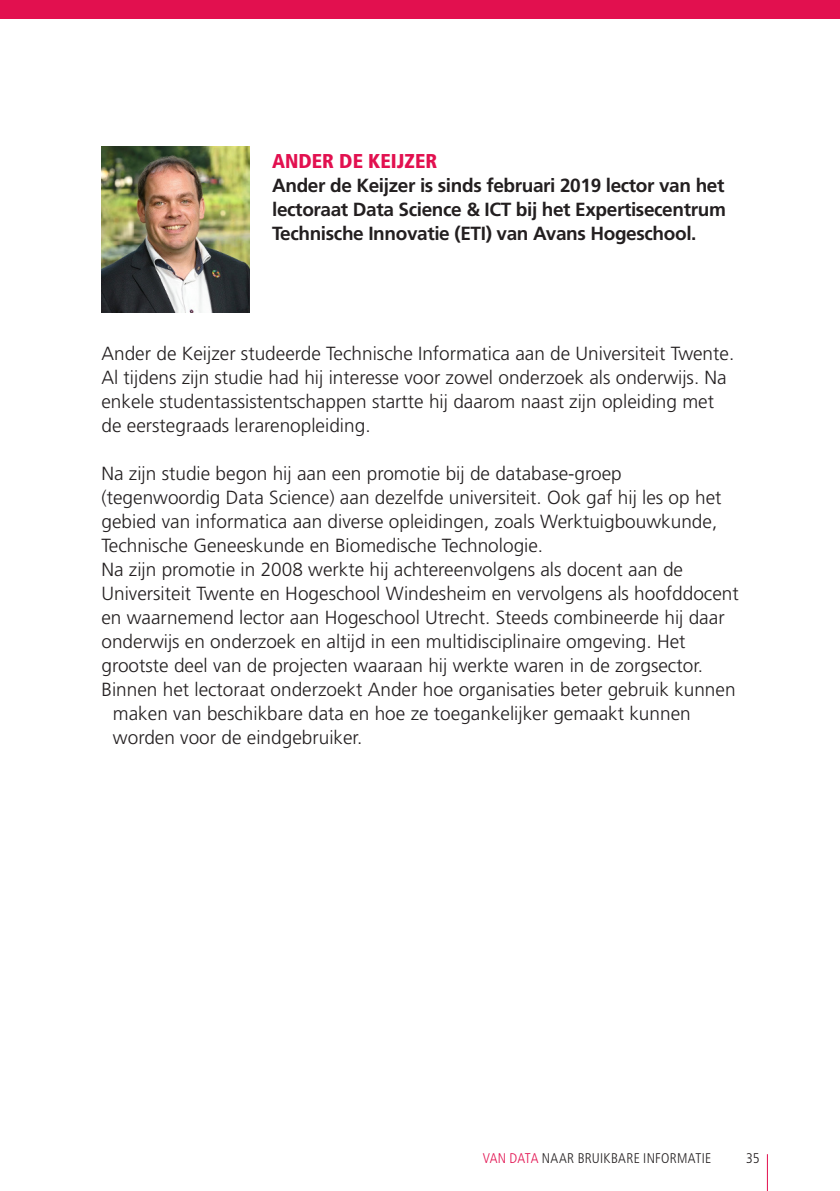
<style>
.page{position:relative;width:840px;height:1191px;background:#fff}
.page>*{position:absolute;margin:0;border:0;box-sizing:border-box;transform-origin:0 0}
._5__Kleine_Koppen__B{font:900 condensed 20px "Frutiger LT Std";color:#e2104f}
._1__Basistekst{font:300 19px/24px "Frutiger LT Std";color:#231f20}
._1__Basistekst-2{font:700 19px/24px "Frutiger LT Std";letter-spacing:-.02em;color:#231f20;text-align:justify}
.t1{font:300 condensed 14px "Frutiger LT Std";letter-spacing:.02em;color:#231f20}
.s1{color:#e2104f}
</style>
<div class="page">
<div style="left:0;top:0;width:839px;height:18px;background:#e2104f"></div>
<hr style="left:766px;top:1154px;width:1px;height:37px;background:#e2104f">
<img style="left:101px;top:146px;width:148px;height:166px">
<p class="_5__Kleine_Koppen__B" style="left:272px;top:149px;width:166px">ANDER DE KEIJZER</p>
<p class="_1__Basistekst-2" style="left:272px;top:173px;width:455px">Ander de Keijzer is sinds februari 2019 lector van het lectoraat Data Science &amp; ICT bij het Expertisecentrum Technische Innovatie (ETI) van Avans Hogeschool.</p>
<p class="_1__Basistekst" style="left:101px;top:342px;width:634px">Ander de Keijzer studeerde Technische Informatica aan de Universiteit Twente.<br>Al tijdens zijn studie had hij interesse voor zowel onderzoek als onderwijs. Na enkele studentassistentschappen startte hij daarom naast zijn opleiding met de eerstegraads lerarenopleiding.</p>
<p class="_1__Basistekst" style="left:101px;top:462px;width:621px">Na zijn studie begon hij aan een promotie bij de database-groep (tegenwoordig Data Science) aan dezelfde universiteit. Ook gaf hij les op het gebied van informatica aan diverse opleidingen, zoals Werktuigbouwkunde, Technische Geneeskunde en Biomedische Technologie.</p>
<p class="_1__Basistekst" style="left:101px;top:558px;width:638px">Na zijn promotie in 2008 werkte hij achtereenvolgens als docent aan de Universiteit Twente en Hogeschool Windesheim en vervolgens als hoofddocent en waarnemend lector aan Hogeschool Utrecht. Steeds combineerde hij daar onderwijs en onderzoek en altijd in een multidisciplinaire omgeving. Het grootste deel van de projecten waaraan hij werkte waren in de zorgsector.</p>
<p class="_1__Basistekst" style="left:113px;top:678px;width:623px;text-indent:-12px">Binnen het lectoraat onderzoekt Ander hoe organisaties beter gebruik kunnen maken van beschikbare data en hoe ze toegankelijker gemaakt kunnen worden voor de eindgebruiker.</p>
<p class="t1" style="left:482px;top:1150px;width:230px"><span class="s1">VAN DATA</span> NAAR BRUIKBARE INFORMATIE</p>
<p class="t1" style="left:745px;top:1150px;width:15px">35</p>
</div>
